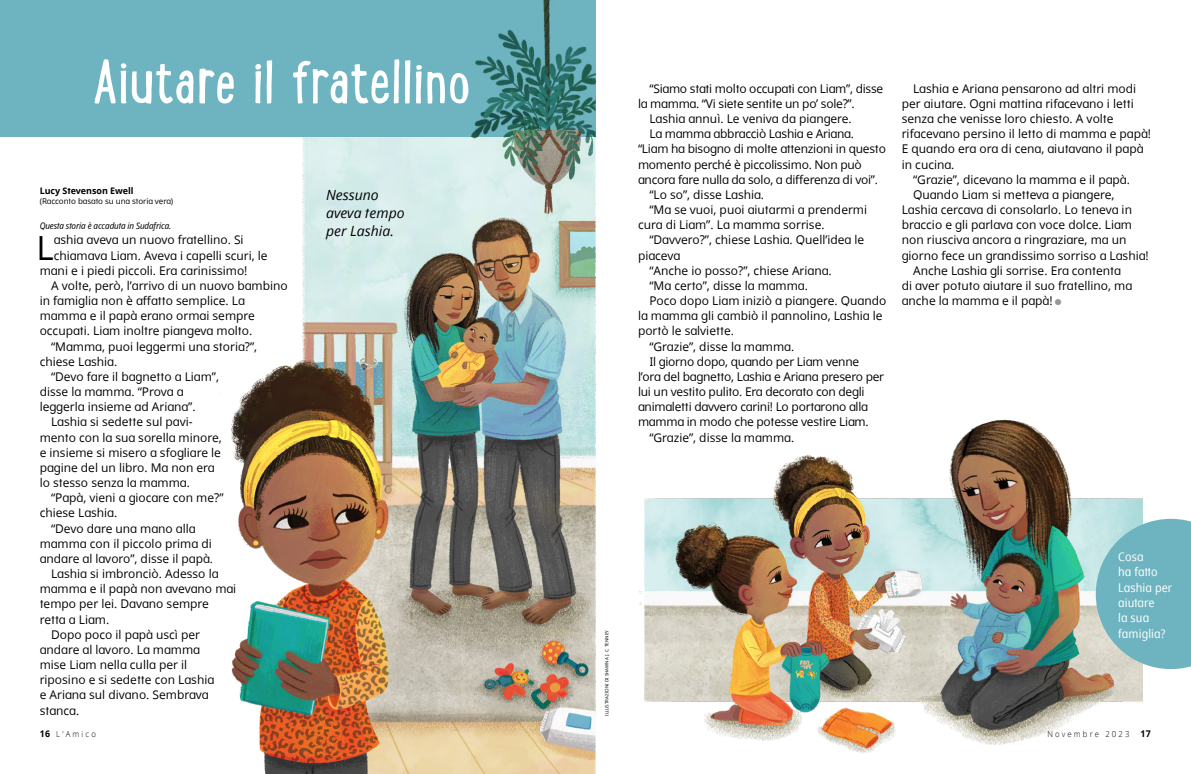
<style>
.page{position:relative;width:1191px;height:774px;background:#fff}
.page>*{position:absolute;margin:0;border:0;box-sizing:border-box;transform-origin:0 0}
.h1_Lunchbox{font:67px "Lunch Box";letter-spacing:-.01em;color:#fff}
.p1_first{font:33.2px "Dots Solidlds Lat";color:#000}
.t1{font:italic 14px/18px "Dots Solidlds Lat";color:#000}
.p1{font:12px/15.2px "Dots Solidlds Lat";color:#000}
.p1-2{font:12px/15.2px "Dots Solidlds Lat";letter-spacing:-.02em;color:#000}
.p1_first-2{font:12px "Dots Solidlds Lat";color:#000}
.p1_aside_info_first__Literacy_prompt{font:12px/15.3px "Dots Solid Condlds Lat";letter-spacing:.01em;color:#fff}
.p1_bio{font:italic 9px "Dots Solid Condlds Lat";letter-spacing:-.01em;color:#000}
.p1_author-name{font:700 9px "Dots Solidlds Lat";letter-spacing:-.005em;color:#000}
.t2{font:300 8.2px "Dots Solidlds Lat";letter-spacing:.28em;color:#000;scale:.95 1}
.p1_author-role{font:8px "Dots Solidlds Lat";letter-spacing:-.005em;color:#000}
.t3{font:4.5px "Dots Solidlds Lat";color:#000}
.s1{font-family:"Ding P Ilds Dpi";font-size:8.5px;color:#969798}
.s2{font-weight:700;font-size:9.2px}
</style>
<div class="page">
<img style="left:639px;top:419px;width:503px;height:335px">
<img style="left:193px;top:136px;width:403px;height:638px">
<div style="left:0;top:0;width:596px;height:136px;background:#6db4c0"></div>
<svg style="left:1095px;top:519px;width:96px;height:150px;background:#7fbcc4"></svg>
<img style="left:471px;top:0;width:126px;height:136px">
<img style="left:513px;top:131px;width:67px;height:20px">
<img style="left:358px;top:357px;width:21px;height:13px">
<p class="h1_Lunchbox" style="left:94px;top:35px;width:378px">Aiutare il fratellino</p>
<p class="p1_author-name" style="left:40px;top:184px;width:95px">Lucy Stevenson Ewell</p>
<p class="p1_author-role" style="left:40px;top:195px;width:135px">(Racconto basato su una storia vera)</p>
<p class="p1_bio" style="left:40px;top:219px;width:133px">Questa storia è accaduta in Sudafrica.</p>
<p class="p1_first" style="left:36px;top:223px;width:19px">L</p>
<p class="p1_first-2" style="left:54px;top:231px;width:191px">ashia aveva un nuovo fratellino. Si</p>
<p class="p1_first-2" style="left:54px;top:246px;width:215px">chiamava Liam. Aveva i capelli scuri, le</p>
<p class="p1_first-2" style="left:40px;top:261px;width:209px">mani e i piedi piccoli. Era carinissimo!</p>
<p class="p1" style="left:40px;top:278px;width:250px;text-indent:11px">A volte, però, l’arrivo di un nuovo bambino in famiglia non è affatto semplice. La mamma e il papà erano ormai sempre occupati. Liam inoltre piangeva molto.</p>
<p class="p1" style="left:40px;top:339px;width:219px;text-indent:11px">“Mamma, puoi leggermi una storia?”, chiese Lashia.</p>
<p class="p1" style="left:40px;top:369px;width:181px;text-indent:11px">“Devo fare il bagnetto a Liam”, disse la mamma. “Prova a leggerla insieme ad Ariana”.</p>
<p class="p1" style="left:40px;top:414px;width:183px;text-indent:11px">Lashia si sedette sul pavi&shy;mento con la sua sorella minore, e insieme si misero a sfogliare le pagine del un libro. Ma non era lo stesso senza la mamma.</p>
<p class="p1" style="left:40px;top:490px;width:185px;text-indent:11px">“Papà, vieni a giocare con me?” chiese Lashia.</p>
<p class="p1" style="left:40px;top:521px;width:175px;text-align:center">“Devo dare una mano alla mamma con il piccolo prima di andare al lavoro”, disse il papà.</p>
<p class="p1" style="left:40px;top:566px;width:198px;text-indent:11px">Lashia si imbronciò. Adesso la mamma e il papà non avevano mai tempo per lei. Davano sempre retta a Liam.</p>
<p class="p1" style="left:40px;top:627px;width:176px;text-indent:11px">Dopo poco il papà uscì per andare al lavoro. La mamma mise Liam nella culla per il riposino e si sedette con Lashia e Ariana sul divano. Sembrava stanca.</p>
<p class="t1" style="left:326px;top:186px;width:80px">Nessuno aveva tempo per Lashia.</p>
<p class="p1-2" style="left:638px;top:81px;width:247px;text-indent:11px">“Siamo stati molto occupati con Liam”, disse la mamma. “Vi siete sentite un po’ sole?”.</p>
<p class="p1" style="left:649px;top:111px;width:204px">Lashia annuì. Le veniva da piangere.</p>
<p class="p1-2" style="left:638px;top:126px;width:249px;text-indent:11px">La mamma abbracciò Lashia e Ariana. “Liam ha bisogno di molte attenzioni in questo momento perché è piccolissimo. Non può ancora fare nulla da solo, a differenza di voi”.</p>
<p class="p1" style="left:649px;top:187px;width:116px">“Lo so”, disse Lashia.</p>
<p class="p1" style="left:638px;top:202px;width:231px;text-indent:11px">“Ma se vuoi, puoi aiutarmi a prendermi cura di Liam”. La mamma sorrise.</p>
<p class="p1" style="left:638px;top:232px;width:228px;text-indent:11px">“Davvero?”, chiese Lashia. Quell’idea le piaceva</p>
<p class="p1" style="left:649px;top:263px;width:184px">“Anche io posso?”, chiese Ariana.</p>
<p class="p1" style="left:649px;top:278px;width:160px">“Ma certo”, disse la mamma.</p>
<p class="p1" style="left:638px;top:293px;width:250px;text-indent:11px">Poco dopo Liam iniziò a piangere. Quando la mamma gli cambiò il pannolino, Lashia le portò le salviette.</p>
<p class="p1" style="left:649px;top:339px;width:146px">“Grazie”, disse la mamma.</p>
<p class="p1-2" style="left:638px;top:354px;width:248px;text-indent:11px">Il giorno dopo, quando per Liam venne l’ora del bagnetto, Lashia e Ariana presero per lui un vestito pulito. Era decorato con degli animaletti davvero carini! Lo portarono alla mamma in modo che potesse vestire Liam.</p>
<p class="p1" style="left:649px;top:430px;width:146px">“Grazie”, disse la mamma.</p>
<p class="p1" style="left:901px;top:81px;width:251px;text-indent:11px">Lashia e Ariana pensarono ad altri modi per aiutare. Ogni mattina rifacevano i letti senza che venisse loro chiesto. A volte rifacevano persino il letto di mamma e papà!<br>E quando era ora di cena, aiutavano il papà in cucina.</p>
<p class="p1" style="left:913px;top:172px;width:218px">“Grazie”, dicevano la mamma e il papà.</p>
<p class="p1" style="left:901px;top:187px;width:248px;text-indent:11px">Quando Liam si metteva a piangere, Lashia cercava di consolarlo. Lo teneva in braccio e gli parlava con voce dolce. Liam non riusciva ancora a ringraziare, ma un giorno fece un grandissimo sorriso a Lashia!</p>
<p class="p1" style="left:901px;top:263px;width:232px;text-indent:11px">Anche Lashia gli sorrise. Era contenta di aver potuto aiutare il suo fratellino, ma anche la mamma e il papà! <span class="s1">●</span></p>
<p class="t3" style="left:603px;top:716px;width:87px;rotate:-90deg">ILLUSTRAZIONI DI SHAWNA J. C. TENNEY</p>
<p class="p1_aside_info_first__Literacy_prompt" style="left:1118px;top:549px;width:56px">Cosa<br>ha fatto<br>Lashia per aiutare<br>la sua famiglia?</p>
<p class="t2" style="left:40px;top:728px;width:61px"><span class="s2">16</span> L’Amico</p>
<p class="t2" style="left:1047px;top:728px;width:111px">Novembre 2023 <span class="s2">17</span></p>
</div>
